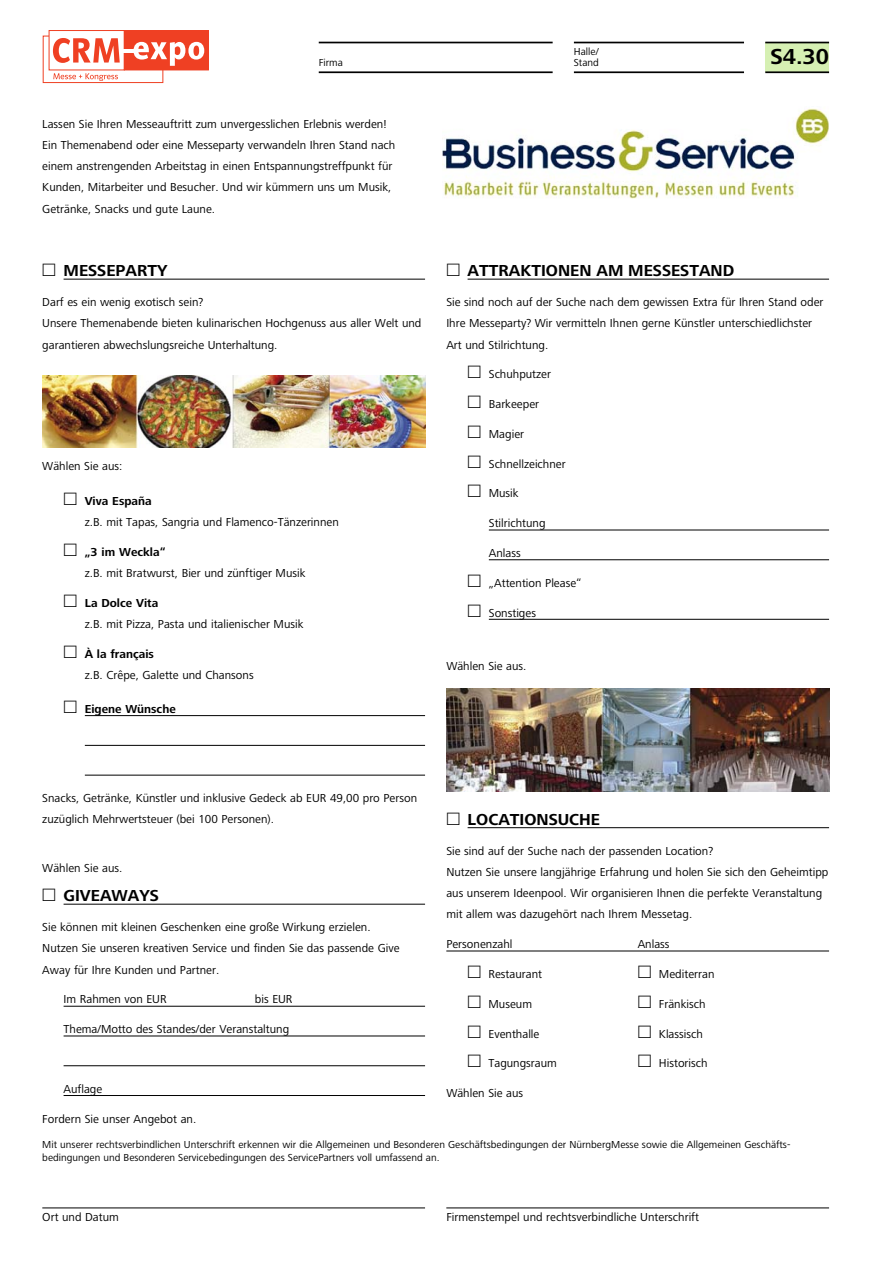
<style>
.page{position:relative;width:893px;height:1263px;background:#fff}
.page>*{position:absolute;margin:0;border:0;box-sizing:border-box;transform-origin:0 0}
.t1{font:700 22.5px "Frutiger Next LT";color:#000}
.t2{font:700 16.5px "Frutiger Next LT";color:#000}
.t3{font:12px/21.3px "Frutiger Next LT";color:#000}
.t4{font:700 12px "Frutiger Next LT";color:#000}
.t5{font:10.5px/12.8px "Frutiger Next LT";color:#000}
.s1{font-family:"European Pi Three";font-weight:400}
.s2{font-family:"European Pi Three";font-size:16.5px}
.s3{font-weight:700}
.s4{font-family:"European Pi Three";font-weight:400;font-size:16.5px}
</style>
<div class="page">
<hr style="left:468px;top:827px;width:361px;height:1px;background:#000">
<hr style="left:446px;top:951px;width:383px;height:1px;background:#000">
<div style="left:765px;top:43px;width:64px;height:29px;background:#d6f0b3"></div>
<div style="left:43px;top:36px;width:120px;height:47px;border:1px solid #ef4023"></div>
<div style="left:49px;top:31px;width:75px;height:39px;background:#fff"></div>
<div style="left:49px;top:30px;width:76px;height:40px;border:1px solid #ef4023"></div>
<div style="left:124px;top:31px;width:84px;height:39px;background:#ef4023"></div>
<div style="left:124px;top:30px;width:85px;height:40px;border:1px solid #ef4023"></div>
<svg style="left:53px;top:73px;width:65px;height:8px"></svg>
<svg style="left:53px;top:38px;width:67px;height:25px"></svg>
<svg style="left:133px;top:42px;width:71px;height:24px"></svg>
<hr style="left:120px;top:49px;width:17px;height:3px;background:#fff">
<hr style="left:319px;top:42px;width:234px;height:1px;background:#000">
<hr style="left:319px;top:71px;width:234px;height:2px;background:#000">
<hr style="left:574px;top:42px;width:170px;height:1px;background:#000">
<hr style="left:574px;top:71px;width:170px;height:2px;background:#000">
<hr style="left:765px;top:42px;width:64px;height:1px;background:#000">
<hr style="left:765px;top:71px;width:64px;height:2px;background:#000">
<hr style="left:42px;top:1208px;width:383px;height:1px;background:#000">
<hr style="left:446px;top:1208px;width:383px;height:1px;background:#000">
<hr style="left:64px;top:279px;width:361px;height:1px;background:#000">
<hr style="left:468px;top:279px;width:361px;height:1px;background:#000">
<hr style="left:489px;top:530px;width:340px;height:1px;background:#000">
<hr style="left:489px;top:560px;width:340px;height:1px;background:#000">
<hr style="left:489px;top:619px;width:340px;height:1px;background:#000">
<img style="left:446px;top:688px;width:383px;height:104px">
<hr style="left:85px;top:715px;width:340px;height:1px;background:#000">
<hr style="left:85px;top:745px;width:340px;height:1px;background:#000">
<hr style="left:85px;top:775px;width:340px;height:1px;background:#000">
<hr style="left:64px;top:904px;width:361px;height:1px;background:#000">
<hr style="left:64px;top:1006px;width:361px;height:1px;background:#000">
<hr style="left:64px;top:1036px;width:361px;height:1px;background:#000">
<hr style="left:64px;top:1065px;width:361px;height:1px;background:#000">
<hr style="left:64px;top:1095px;width:361px;height:1px;background:#000">
<img style="left:42px;top:375px;width:383px;height:72px">
<img style="left:442px;top:108px;width:386px;height:91px">
<p class="t5" style="left:574px;top:46px;width:26px">Halle/</p>
<p class="t5" style="left:319px;top:57px;width:26px">Firma</p>
<p class="t5" style="left:574px;top:57px;width:27px">Stand</p>
<p class="t3" style="left:42px;top:114px;width:355px">Lassen Sie Ihren Messeauftritt zum unvergesslichen Erlebnis werden!<br>Ein Themenabend oder eine Messeparty verwandeln Ihren Stand nach einem anstrengenden Arbeitstag in einen Entspannungstreffpunkt für Kunden, Mitarbeiter und Besucher. Und wir kümmern uns um Musik, Getränke, Snacks und gute Laune.</p>
<h1 class="t1" style="left:770px;top:48px;width:60px">S4.30</h1>
<h2 class="t2" style="left:42px;top:264px;width:127px"><span class="s1">-</span> MESSEPARTY</h2>
<p class="t3" style="left:42px;top:293px;width:381px">Darf es ein wenig exotisch sein?<br>Unsere Themenabende bieten kulinarischen Hochgenuss aus aller Welt und garantieren abwechs lungsreiche Unterhaltung.</p>
<p class="t3" style="left:42px;top:457px;width:82px">Wählen Sie aus:</p>
<p class="t3" style="left:85px;top:491px;width:256px;text-indent:-21px"><span class="s2">-</span> <span class="s3">Viva España<br></span>z.B. mit Tapas, Sangria und Flamenco-Tänzerinnen</p>
<p class="t3" style="left:85px;top:542px;width:222px;text-indent:-21px"><span class="s2">-</span> <span class="s3">„3 im Weckla“<br></span>z.B. mit Bratwurst, Bier und zünftiger Musik</p>
<p class="t3" style="left:85px;top:593px;width:220px;text-indent:-21px"><span class="s2">-</span> <span class="s3">La Dolce Vita<br></span>z.B. mit Pizza, Pasta und italienischer Musik</p>
<p class="t3" style="left:85px;top:644px;width:171px;text-indent:-21px"><span class="s2">-</span> <span class="s3">À la français<br></span>z.B. Crêpe, Galette und Chansons</p>
<p class="t4" style="left:64px;top:704px;width:114px"><span class="s4">-</span> Eigene Wünsche</p>
<h2 class="t2" style="left:446px;top:264px;width:289px"><span class="s1">-</span> ATTRAKTIONEN AM MESSESTAND</h2>
<p class="t3" style="left:446px;top:293px;width:379px">Sie sind noch auf der Suche nach dem gewissen Extra für Ihren Stand oder<br>Ihre Messeparty? Wir vermitteln Ihnen gerne Künstler unterschiedlichster<br>Art und Stilrichtung.</p>
<p class="t3" style="left:468px;top:365px;width:85px"><span class="s2">-</span> Schuhputzer</p>
<p class="t3" style="left:468px;top:395px;width:73px"><span class="s2">-</span> Barkeeper</p>
<p class="t3" style="left:468px;top:424px;width:58px"><span class="s2">-</span> Magier</p>
<p class="t3" style="left:468px;top:454px;width:100px"><span class="s2">-</span> Schnellzeichner</p>
<p class="t3" style="left:468px;top:484px;width:53px"><span class="s2">-</span> Musik</p>
<p class="t3" style="left:489px;top:514px;width:58px">Stilrichtung</p>
<p class="t3" style="left:489px;top:543px;width:33px">Anlass</p>
<p class="t3" style="left:468px;top:573px;width:116px"><span class="s2">-</span> „Attention Please“</p>
<p class="t3" style="left:468px;top:603px;width:70px"><span class="s2">-</span> Sonstiges</p>
<p class="t3" style="left:446px;top:657px;width:82px">Wählen Sie aus.</p>
<p class="t3" style="left:42px;top:789px;width:376px">Snacks, Getränke, Künstler und inklusive Gedeck ab EUR 49,00 pro Person zuzüglich Mehrwertsteuer (bei 100 Personen).</p>
<p class="t3" style="left:42px;top:858px;width:82px">Wählen Sie aus.</p>
<h2 class="t2" style="left:42px;top:890px;width:118px"><span class="s1">-</span> GIVEAWAYS</h2>
<p class="t3" style="left:42px;top:918px;width:359px">Sie können mit kleinen Geschenken eine große Wirkung erzielen.<br>Nutzen Sie unseren kreativen Service und finden Sie das passende Give<br>Away für Ihre Kunden und Partner.</p>
<p class="t3" style="left:64px;top:990px;width:105px">Im Rahmen von EUR</p>
<p class="t3" style="left:255px;top:990px;width:39px">bis EUR</p>
<p class="t3" style="left:64px;top:1020px;width:227px">Thema/Motto des Standes/der Veranstaltung</p>
<h2 class="t2" style="left:446px;top:813px;width:155px"><span class="s1">-</span> LOCATIONSUCHE</h2>
<p class="t3" style="left:446px;top:841px;width:384px">Sie sind auf der Suche nach der passenden Location?<br>Nutzen Sie unsere langjährige Erfahrung und holen Sie sich den Geheimtipp aus unserem Ideenpool. Wir organisieren Ihnen die perfekte Veranstaltung mit allem was dazugehört nach Ihrem Messetag.</p>
<p class="t3" style="left:446px;top:935px;width:68px">Personenzahl</p>
<p class="t3" style="left:638px;top:935px;width:33px">Anlass</p>
<p class="t3" style="left:468px;top:964px;width:76px"><span class="s2">-</span> Restaurant</p>
<p class="t3" style="left:638px;top:964px;width:78px"><span class="s2">-</span> Mediterran</p>
<p class="t3" style="left:468px;top:994px;width:66px"><span class="s2">-</span> Museum</p>
<p class="t3" style="left:638px;top:994px;width:69px"><span class="s2">-</span> Fränkisch</p>
<p class="t3" style="left:468px;top:1024px;width:73px"><span class="s2">-</span> Eventhalle</p>
<p class="t3" style="left:638px;top:1024px;width:67px"><span class="s2">-</span> Klassisch</p>
<p class="t3" style="left:468px;top:1054px;width:91px"><span class="s2">-</span> Tagungsraum</p>
<p class="t3" style="left:638px;top:1054px;width:71px"><span class="s2">-</span> Historisch</p>
<p class="t3" style="left:446px;top:1083px;width:78px">Wählen Sie aus</p>
<p class="t3" style="left:64px;top:1079px;width:40px">Auflage</p>
<p class="t3" style="left:42px;top:1109px;width:156px">Fordern Sie unser Angebot an.</p>
<p class="t5" style="left:42px;top:1139px;width:749px">Mit unserer rechtsverbindlichen Unterschrift erkennen wir die Allgemeinen und Besonderen Geschäftsbedingungen der NürnbergMesse sowie die Allgemeinen Geschäfts - bedingungen und Besonderen Servicebedingungen des ServicePartners voll umfassend an.</p>
<p class="t3" style="left:42px;top:1207px;width:78px">Ort und Datum</p>
<p class="t3" style="left:446px;top:1207px;width:254px">Firmenstempel und rechtsverbindliche Unterschrift</p>
</div>
